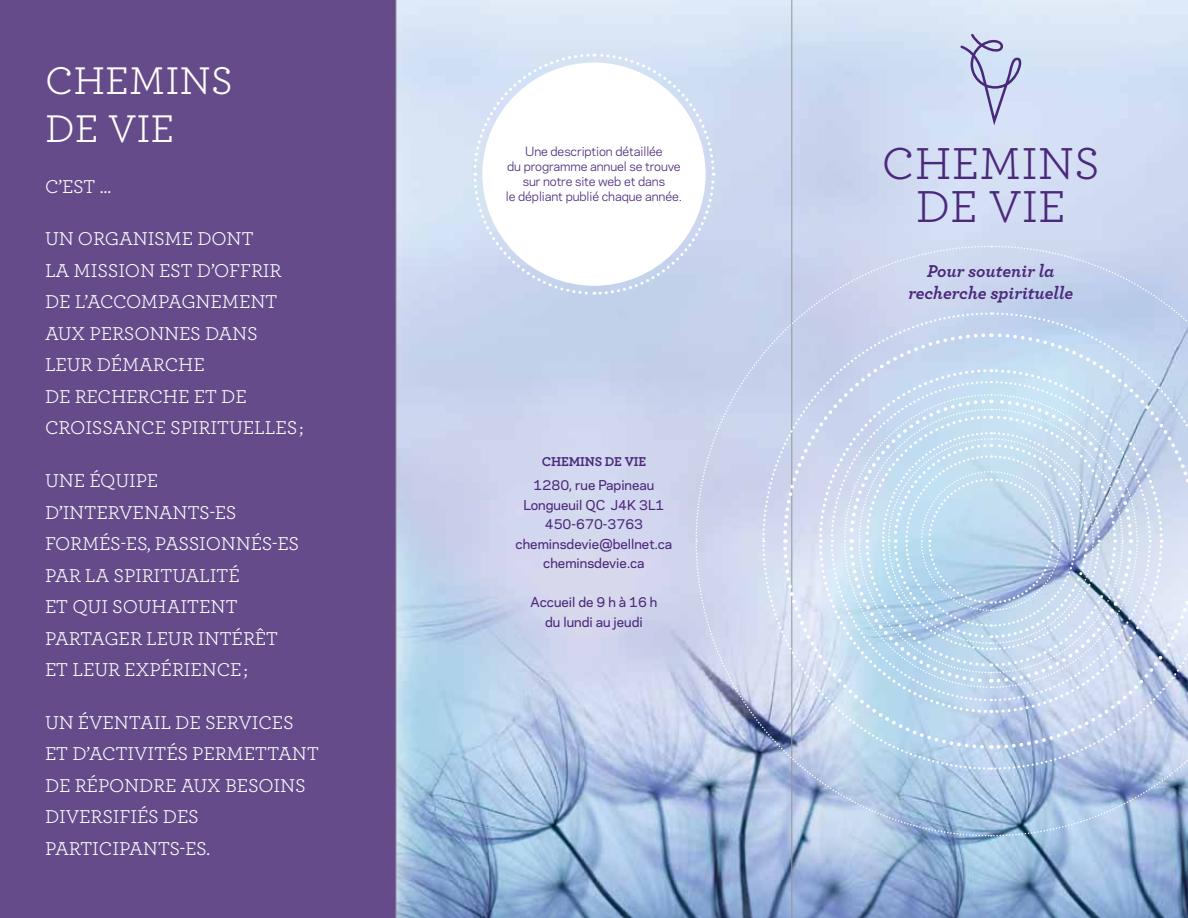
<style>
.page{position:relative;width:1188px;height:918px;background:#fff}
.page>*{position:absolute;margin:0;border:0;box-sizing:border-box;transform-origin:0 0}
.t1{font:46.95px/43.5px "Archer";color:#4b297a;text-align:center}
.t2{font:40.5px/48.6px "Archer";color:#fff}
.t3{font:19.5px/31.5px "Archer";letter-spacing:-.01em;color:#fff}
.t4{font:italic 700 18px/21.6px "Archer";color:#4b297a;text-align:center}
.t5{font:700 13.5px "Archer";letter-spacing:-.01em;color:#4b297a}
.t6{font:500 12.75px/19.5px "Galaxie Polaris";color:#4b297a;text-align:center}
.t7{font:12px/15px "Galaxie Polaris";letter-spacing:-.01em;color:#4b297a;text-align:center}
</style>
<div class="page">
<img style="left:397px;top:0;width:791px;height:918px">
<div style="left:0;top:0;width:396px;height:918px;background:#664b8b"></div>
<svg style="left:472px;top:52px;width:244px;height:244px"></svg>
<hr style="left:396px;top:0;width:1px;height:918px;background:#939598">
<hr style="left:792px;top:0;width:1px;height:918px;background:#939598">
<svg style="left:992px;top:751px;width:196px;height:86px;background:#9fb7da"></svg>
<svg style="left:991px;top:245px;width:197px;height:86px;background:#c2d1ec"></svg>
<svg style="left:695px;top:245px;width:294px;height:296px;background:#cad3ec"></svg>
<svg style="left:695px;top:543px;width:296px;height:294px;background:#b4c6e1"></svg>
<svg style="left:781px;top:331px;width:407px;height:420px;background:#c5d7ed"></svg>
<svg style="left:960px;top:34px;width:62px;height:91px;background:#c1c8e5"></svg>
<h2 class="t2" style="left:45px;top:54px;width:86px">CHEMINS<br>DE VIE</h2>
<p class="t3" style="left:45px;top:169px;width:68px">C’EST …</p>
<p class="t3" style="left:45px;top:222px;width:260px">UN ORGANISME DONT<br>LA MISSION EST D’OFFRIR<br>DE L’ACCOMPAGNEMENT<br>AUX PERSONNES DANS<br>LEUR DÉMARCHE<br>DE RECHERCHE ET DE<br>CROISSANCE SPIRITUELLES ;</p>
<p class="t3" style="left:45px;top:464px;width:256px">UNE ÉQUIPE<br>D’INTERVENANTS-ES<br>FORMÉS-ES, PASSIONNÉS-ES<br>PAR LA SPIRITUALITÉ<br>ET QUI SOUHAITENT<br>PARTAGER LEUR INTÉRÊT<br>ET LEUR EXPÉRIENCE ;</p>
<p class="t3" style="left:45px;top:706px;width:276px">UN ÉVENTAIL DE SERVICES<br>ET D’ACTIVITÉS PERMETTANT<br>DE RÉPONDRE AUX BESOINS<br>DIVERSIFIÉS DES<br>PARTICIPANTS-ES.</p>
<p class="t7" style="left:506px;top:144px;width:178px">Une description détaillée<br>du programme annuel se trouve sur notre site web et dans<br>le dépliant publié chaque année.</p>
<p class="t5" style="left:542px;top:451px;width:106px">CHEMINS de VIE</p>
<p class="t6" style="left:516px;top:475px;width:158px">1280, rue Papineau<br>Longueuil QC J4K 3L1<br>450-670-3763 cheminsdevie@bellnet.ca cheminsdevie.ca</p>
<p class="t6" style="left:531px;top:592px;width:128px">Accueil de 9 h à 16 h du lundi au jeudi</p>
<h1 class="t1" style="left:882px;top:139px;width:219px">CHEMINS<br>DE VIE</h1>
<p class="t4" style="left:908px;top:259px;width:166px">Pour soutenir la recherche spirituelle</p>
</div>
